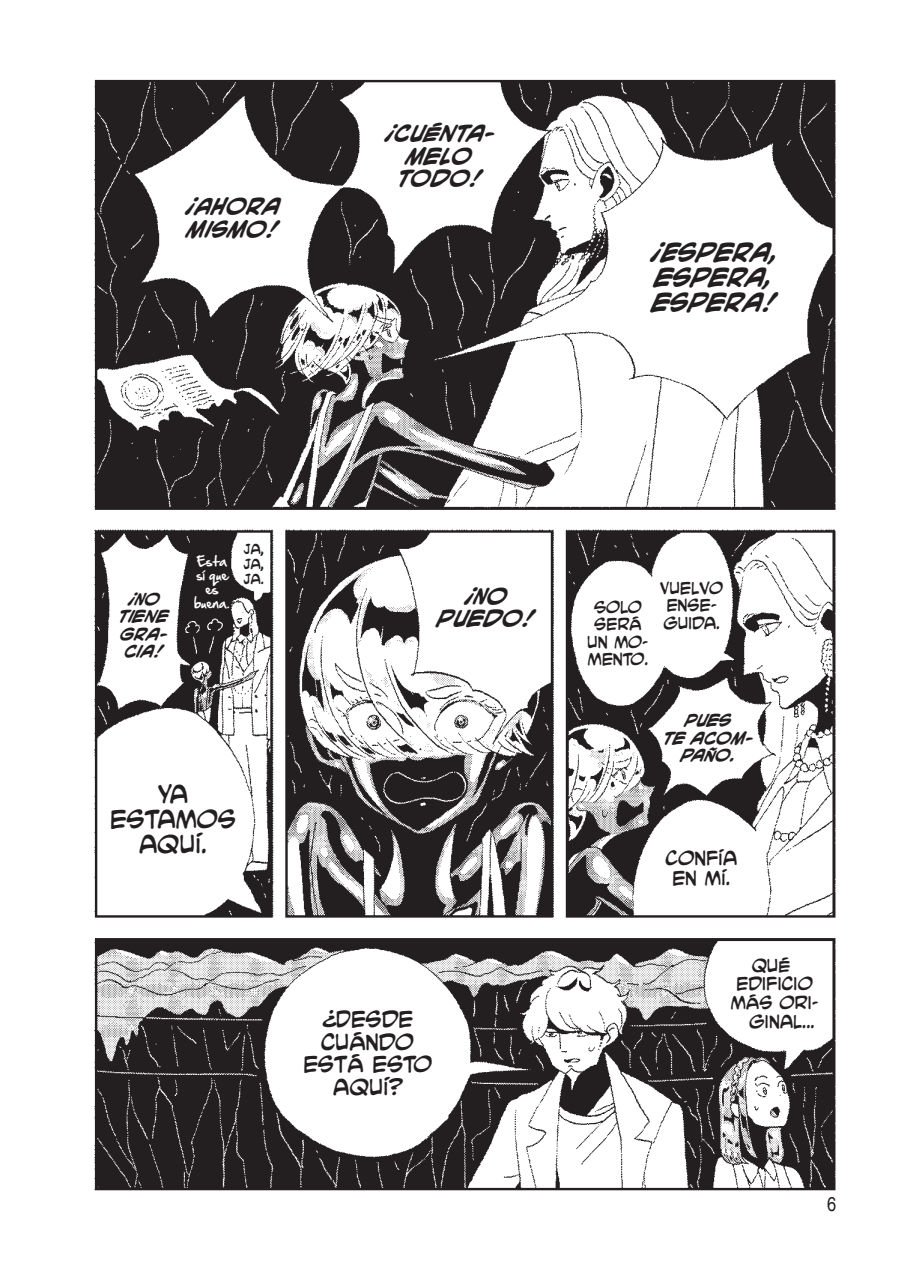
<style>
.page{position:relative;width:905px;height:1275px;background:#fff}
.page>*{position:absolute;margin:0;border:0;box-sizing:border-box;transform-origin:0 0}
.t1{font:italic 700 22.5px/25px "CC Kiss And Tell";color:#231f20}
.t2{font:22.5px/25px "CC Kiss And Tell";color:#231f20;text-align:center}
.t3{font:italic 700 20px/22.5px "CC Kiss And Tell";color:#231f20;text-align:center}
.t4{font:20px/22.5px "CC Kiss And Tell";color:#231f20;text-align:center}
.t5{font:condensed 20px "Helvetica";color:#231f20}
.t6{font:17.5px/20px "CC Kiss And Tell";color:#231f20;text-align:center}
.t7{font:16.25px/18.8px "CC Kiss And Tell";color:#231f20;text-align:center}
.t8{font:15px/17.5px "CC Kiss And Tell";color:#231f20}
.t9{font:italic 700 15px/17.5px "CC Kiss And Tell";color:#231f20;text-align:center}
.t10{font:12.5px/15px "CC Kiss And Tell";color:#231f20;text-align:justify}
.t11{font:12.25px/14px "Hand Of Sean";color:#fff;text-align:center}
</style>
<div class="page">
<img style="left:94px;top:79px;width:742px;height:1112px">
<p class="t3" style="left:185px;top:195px;width:97px;text-align:left">¡AHORA<br>MISMO!</p>
<p class="t3" style="left:384px;top:122px;width:112px">¡CUÉNTA-<br>MELO<br>TODO!</p>
<p class="t1" style="left:650px;top:240px;width:130px">¡ESPERA,<br>ESPERA,<br>ESPERA!</p>
<p class="t11" style="left:196px;top:554px;width:33px">Esta sí que es</p>
<p class="t9" style="left:127px;top:590px;width:34px">¡NO</p>
<p class="t11" style="left:194px;top:596px;width:37px">buena.</p>
<p class="t9" style="left:119px;top:607px;width:51px">TIENE<br>GRA-<br>CIA!</p>
<p class="t10" style="left:243px;top:541px;width:22px">JA, JA, JA.</p>
<p class="t2" style="left:110px;top:781px;width:128px">YA<br>ESTAMOS<br>AQUÍ.</p>
<p class="t3" style="left:438px;top:585px;width:98px">¡NO<br>PUEDO!</p>
<p class="t8" style="left:587px;top:598px;width:63px;text-align:center">SOLO<br>SERÁ<br>UN MO-<br>MENTO.</p>
<p class="t8" style="left:660px;top:579px;width:64px">VUELVO<br>ENSE-<br>GUIDA.</p>
<p class="t9" style="left:664px;top:711px;width:91px">PUES<br>TE ACOM-<br>PAÑO.</p>
<p class="t6" style="left:665px;top:848px;width:74px">CONFÍA<br>EN MÍ.</p>
<p class="t7" style="left:731px;top:956px;width:89px">QUÉ<br>EDIFICIO<br>MÁS ORI-</p>
<p class="t4" style="left:322px;top:1008px;width:92px">¿DESDE</p>
<p class="t7" style="left:749px;top:1012px;width:67px">GINAL...</p>
<p class="t4" style="left:303px;top:1031px;width:131px">CUÁNDO<br>ESTÁ ESTO<br>AQUÍ?</p>
<p class="t5" style="left:827px;top:1192px;width:11px">6</p>
</div>
